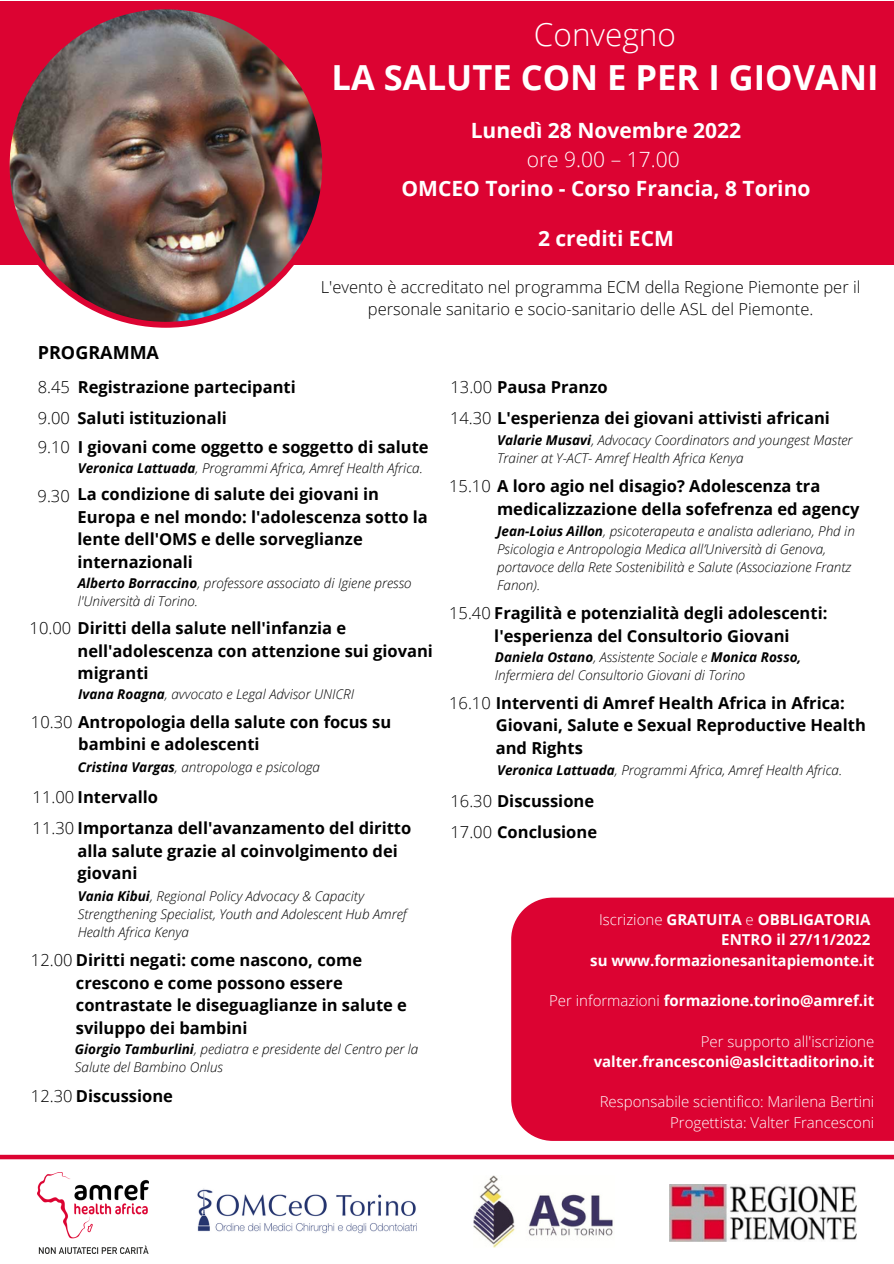
<style>
.page{position:relative;width:894px;height:1264px;background:#fff}
.page>*{position:absolute;margin:0;border:0;box-sizing:border-box;transform-origin:0 0}
.t1{font:700 34.5px "Open Sans";color:#fff}
.t2{font:300 31.5px "Open Sans";color:#fff}
.t3{font:700 21px "Open Sans";color:#fff}
.t4{font:300 21px "Open Sans";color:#fff}
.t5{font:700 18px "Open Sans";color:#000}
.t6{font:700 16.5px/22.5px "Open Sans";color:#000}
.t7{font:300 16.5px/22.5px "Open Sans";color:#000;text-align:center}
.t8{font:700 15px/20.2px "Open Sans";color:#fff;text-align:right}
.t9{font:300 15px/20.2px "Open Sans";color:#fff;text-align:right}
.t10{font:italic 300 13.5px/18px "Open Sans";color:#000}
.s1{font-weight:300}
.s2{font-weight:700}
</style>
<div class="page">
<div style="left:0;top:1px;width:893px;height:264px;background:#dc0332"></div>
<div style="left:0;top:1154px;width:893px;height:5px;background:#dc0332"></div>
<img style="left:669px;top:1184px;width:187px;height:56px">
<img style="left:473px;top:1175px;width:140px;height:72px">
<img style="left:197px;top:1188px;width:220px;height:46px">
<img style="left:9px;top:9px;width:314px;height:319px">
<div style="left:511px;top:897px;width:382px;height:243px;background:#dc0332"></div>
<img style="left:38px;top:1172px;width:110px;height:81px">
<h2 class="t2" style="left:534px;top:12px;width:143px">Convegno</h2>
<h1 class="t1" style="left:331px;top:53px;width:548px">LA SALUTE CON E PER I GIOVANI</h1>
<p class="t5" style="left:38px;top:340px;width:123px">PROGRAMMA</p>
<p class="t3" style="left:470px;top:115px;width:272px">Lunedì 28 Novembre 2022</p>
<p class="t4" style="left:526px;top:144px;width:154px">ore 9.00 – 17.00</p>
<p class="t3" style="left:401px;top:174px;width:410px">OMCEO Torino - Corso Francia, 8 Torino</p>
<p class="t3" style="left:538px;top:223px;width:137px">2 crediti ECM</p>
<p class="t7" style="left:320px;top:275px;width:541px">L'evento è accreditato nel programma ECM della Regione Piemonte per il personale sanitario e socio-sanitario delle ASL del Piemonte.</p>
<p class="t7" style="left:38px;top:375px;width:34px">8.45</p>
<p class="t6" style="left:78px;top:375px;width:219px">Registrazione partecipanti</p>
<p class="t6" style="left:38px;top:402px;width:190px;line-height:29.8px"><span class="s1">9.00</span> Saluti istituzionali<br><span class="s1">9.10</span></p>
<p class="t6" style="left:78px;top:436px;width:352px">I giovani come oggetto e soggetto di salute</p>
<p class="t10" style="left:78px;top:458px;width:346px"><span class="s2">Veronica Lattuada</span>, Programmi Africa, Amref Health Africa.</p>
<p class="t6" style="left:78px;top:482px;width:352px;text-indent:-40px"><span class="s1">9.30</span> La condizione di salute dei giovani in Europa e nel mondo: l'adolescenza sotto la lente dell'OMS e delle sorveglianze internazionali</p>
<p class="t10" style="left:78px;top:573px;width:335px"><span class="s2">Alberto Borraccino</span>, professore associato di Igiene presso l'Università di Torino.</p>
<p class="t6" style="left:78px;top:616px;width:357px;text-indent:-48px"><span class="s1">10.00</span> Diritti della salute nell'infanzia e nell'adolescenza con attenzione sui giovani migranti</p>
<p class="t10" style="left:78px;top:684px;width:277px"><span class="s2">Ivana Roagna</span>, avvocato e Legal Advisor UNICRI</p>
<p class="t6" style="left:78px;top:710px;width:314px;text-indent:-47px"><span class="s1">10.30</span> Antropologia della salute con focus su bambini e adolescenti</p>
<p class="t10" style="left:78px;top:758px;width:244px"><span class="s2">Cristina Vargas</span>, antropologa e psicologa</p>
<p class="t6" style="left:33px;top:780px;width:380px;line-height:31.7px"><span class="s1">11.00</span> Intervallo<br><span class="s1">11.30</span> Importanza dell'avanzamento del diritto</p>
<p class="t6" style="left:78px;top:839px;width:322px">alla salute grazie al coinvolgimento dei giovani</p>
<p class="t10" style="left:78px;top:886px;width:330px"><span class="s2">Vania Kibui</span>, Regional Policy Advocacy &amp; Capacity<br>Strengthening Specialist, Youth and Adolescent Hub Amref<br>Health Africa Kenya</p>
<p class="t6" style="left:76px;top:948px;width:332px;text-indent:-45px"><span class="s1">12.00</span> Diritti negati: come nascono, come crescono e come possono essere contrastate le diseguaglianze in salute e sviluppo dei bambini</p>
<p class="t10" style="left:75px;top:1039px;width:345px"><span class="s2">Giorgio Tamburlini</span>, pediatra e presidente del Centro per la<br>Salute del Bambino Onlus</p>
<p class="t6" style="left:31px;top:1084px;width:143px"><span class="s1">12.30</span> Discussione</p>
<p class="t6" style="left:450px;top:371px;width:381px;line-height:30.5px"><span class="s1">13.00</span> Pausa Pranzo<br><span class="s1">14.30</span> L'esperienza dei giovani attivisti africani</p>
<p class="t10" style="left:497px;top:431px;width:357px"><span class="s2">Valarie Musavi</span>, Advocacy Coordinators and youngest Master<br>Trainer at Y-ACT- Amref Health Africa Kenya</p>
<p class="t6" style="left:497px;top:474px;width:364px;text-indent:-48px"><span class="s1">15.10</span> A loro agio nel disagio? Adolescenza tra medicalizzazione della sofefrenza ed agency</p>
<p class="t10" style="left:497px;top:522px;width:359px"><span class="s2">Jean-Loius Aillon</span>, psicoterapeuta e analista adleriano, Phd in Psicologia e Antropologia Medica all’Università di Genova, portavoce della Rete Sostenibilità e Salute (Associazione Frantz Fanon).</p>
<p class="t6" style="left:449px;top:601px;width:379px;text-align:center"><span class="s1">15.40</span> Fragilità e potenzialità degli adolescenti: l'esperienza del Consultorio Giovani</p>
<p class="t10" style="left:495px;top:647px;width:308px"><span class="s2">Daniela Ostano</span>, Assistente Sociale e <span class="s2">Monica Rosso,<br></span>Infermiera del Consultorio Giovani di Torino</p>
<p class="t6" style="left:495px;top:691px;width:371px;text-indent:-47px"><span class="s1">16.10</span> Interventi di Amref Health Africa in Africa:<br>Giovani, Salute e Sexual Reproductive Health and Rights</p>
<p class="t10" style="left:497px;top:760px;width:346px"><span class="s2">Veronica Lattuada</span>, Programmi Africa, Amref Health Africa.</p>
<p class="t6" style="left:450px;top:784px;width:148px;line-height:31.7px"><span class="s1">16.30</span> Discussione<br><span class="s1">17.00</span> Conclusione</p>
<p class="t8" style="left:590px;top:909px;width:285px"><span class="s1">Iscrizione</span> GRATUITA <span class="s1">e</span> OBBLIGATORIA<br>ENTRO il 27/11/2022<br>su www.formazionesanitapiemonte.it</p>
<p class="t8" style="left:549px;top:990px;width:326px"><span class="s1">Per informazioni</span> formazione.torino@amref.it</p>
<p class="t9" style="left:700px;top:1030px;width:175px">Per supporto all'iscrizione</p>
<p class="t8" style="left:593px;top:1050px;width:282px">valter.francesconi@aslcittaditorino.it</p>
<p class="t9" style="left:599px;top:1091px;width:276px">Responsabile scientifico: Marilena Bertini<br>Progettista: Valter Francesconi</p>
</div>
